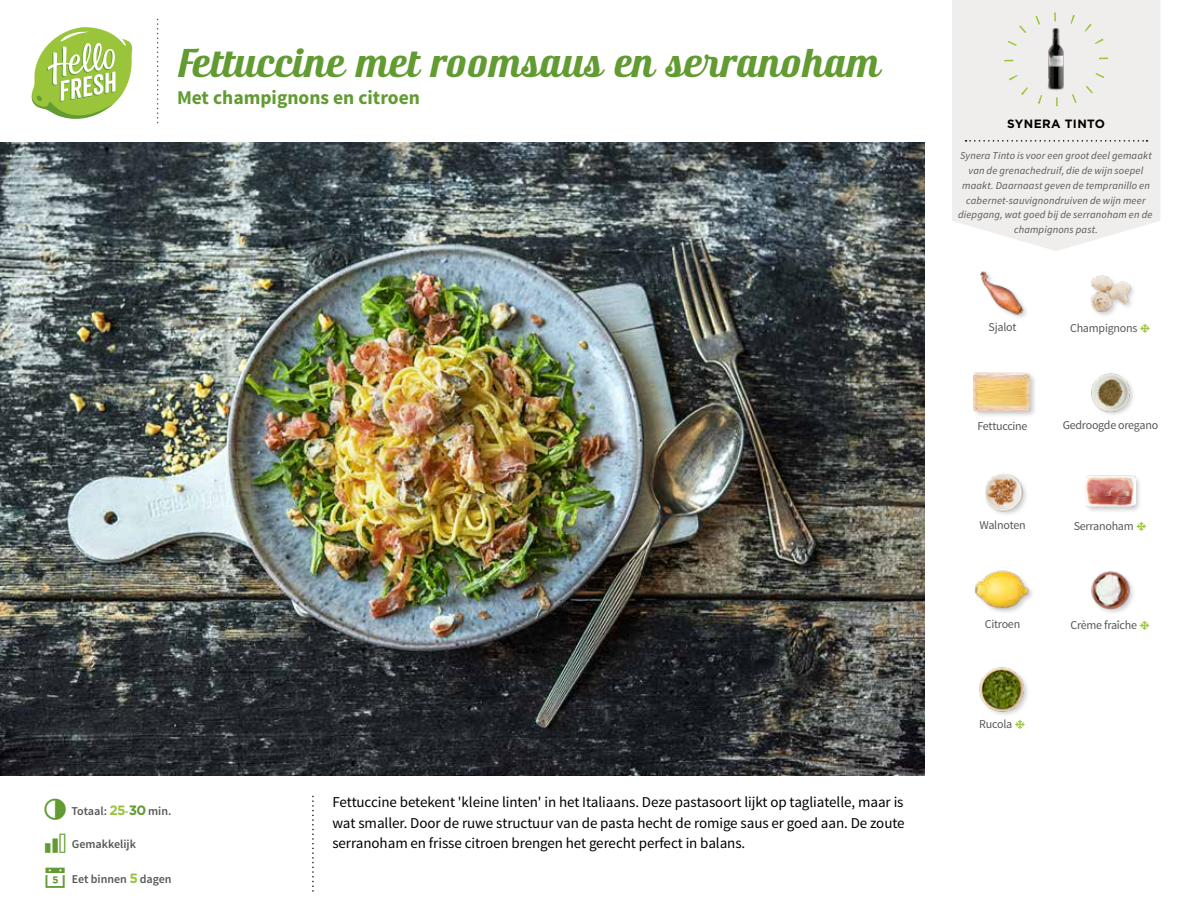
<style>
.page{position:relative;width:1188px;height:918px;background:#fff}
.page>*{position:absolute;margin:0;border:0;box-sizing:border-box;transform-origin:0 0}
.t1{font:42px "Ritts Cursive";color:#619b31}
.t2{font:700 19.5px "Source Sans Pro";color:#619b31}
.t3{font:15px/20.5px "Source Sans Pro";letter-spacing:-.005em;color:#000}
.t4{font:12px "Source Sans Pro";letter-spacing:-.02em;color:#575756}
.t5{font:600 12px "Source Sans Pro";color:#575756}
.t6{font:700 12px "Gotham";letter-spacing:.03em;color:#000}
.t7{font:italic 10.5px/14.7px "Source Sans Pro";letter-spacing:.015em;color:#575756;text-align:center}
.s1{font-family:"Gotham";font-weight:700;font-size:13.5px;color:#9ac43a}
.s2{color:#87ac54}
.s3{font-family:"Gotham";font-weight:700;font-size:13.5px;color:#619b31}
</style>
<div class="page">
<svg style="left:31px;top:27px;width:102px;height:92px"></svg>
<img style="left:0;top:142px;width:925px;height:634px">
<div style="left:952px;top:0;width:208px;height:251px;background:#f0eeed"></div>
<svg style="left:966px;top:140px;width:182px;height:2px"></svg>
<div style="left:1004px;top:12px;width:104px;height:94px;border:9px dashed #9ac43a;border-radius:50%"></div>
<img style="left:1090px;top:275px;width:44px;height:41px">
<div style="left:1084px;top:474px;width:58px;height:40px;background:#000;opacity:.2"></div>
<img style="left:1085px;top:474px;width:50px;height:40px">
<img style="left:1091px;top:373px;width:42px;height:42px">
<img style="left:1091px;top:571px;width:42px;height:42px">
<img style="left:980px;top:271px;width:47px;height:47px">
<img style="left:985px;top:474px;width:41px;height:40px">
<img style="left:974px;top:570px;width:56px;height:42px">
<img style="left:979px;top:667px;width:49px;height:48px">
<div style="left:972px;top:372px;width:65px;height:46px;background:#000;opacity:.2"></div>
<img style="left:973px;top:372px;width:57px;height:46px">
<img style="left:1043px;top:28px;width:27px;height:63px">
<h1 class="t1" style="left:177px;top:39px;width:705px">Fettuccine met roomsaus en serranoham</h1>
<h2 class="t2" style="left:177px;top:85px;width:244px">Met champignons en citroen</h2>
<p class="t5" style="left:71px;top:803px;width:101px">Totaal: <span class="s1">25</span><span class="s2">-</span><span class="s3">30</span> min.</p>
<p class="t3" style="left:332px;top:792px;width:574px">Fettuccine betekent 'kleine linten' in het Italiaans. Deze pastasoort lijkt op tagliatelle, maar is wat smaller. Door de ruwe structuur van de pasta hecht de romige saus er goed aan. De zoute</p>
<p class="t5" style="left:72px;top:837px;width:66px">Gemakkelijk</p>
<p class="t3" style="left:332px;top:833px;width:414px">serranoham en frisse citroen brengen het gerecht perfect in balans.</p>
<p class="t5" style="left:72px;top:871px;width:101px">Eet binnen <span class="s1">5</span> dagen</p>
<p class="t6" style="left:1007px;top:116px;width:99px">SYNERA TINTO</p>
<p class="t7" style="left:958px;top:149px;width:196px">Synera Tinto is voor een groot deel gemaakt van de grenachedruif, die de wijn soepel maakt. Daarnaast geven de tempranillo en cabernet-sauvignondruiven de wijn meer diepgang, wat goed bij de serranoham en de champignons past.</p>
<p class="t4" style="left:989px;top:319px;width:29px">Sjalot</p>
<p class="t4" style="left:1070px;top:321px;width:69px">Champignons</p>
<p class="t4" style="left:977px;top:418px;width:52px">Fettuccine</p>
<p class="t4" style="left:1063px;top:418px;width:97px">Gedroogde oregano</p>
<p class="t4" style="left:979px;top:517px;width:48px">Walnoten</p>
<p class="t4" style="left:1074px;top:519px;width:62px">Serranoham</p>
<p class="t4" style="left:985px;top:616px;width:37px">Citroen</p>
<p class="t4" style="left:979px;top:717px;width:35px">Rucola</p>
<p class="t4" style="left:1070px;top:618px;width:68px">Crème fraîche</p>
</div>
